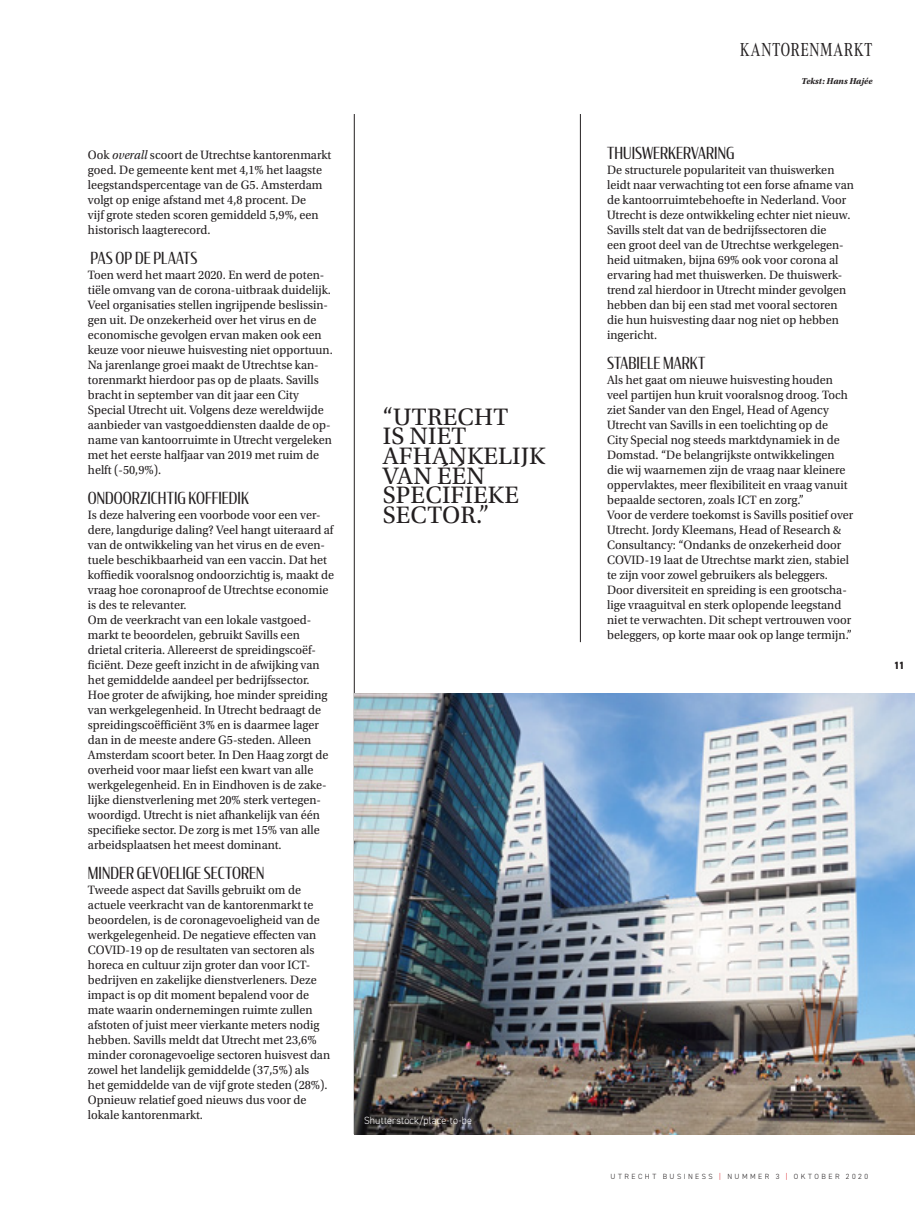
<style>
.page{position:relative;width:915px;height:1212px;background:#fff}
.page>*{position:absolute;margin:0;border:0;box-sizing:border-box;transform-origin:0 0}
.streamer_utopia{font:25.05px/19.6px "Utopia Std";letter-spacing:.01em;color:#231f20}
.t1{font:19.5px "Corporate A Cond Pro";letter-spacing:.015em;color:#231f20}
.Tussenkop{font:16.5px "Condor Cond";letter-spacing:.005em;color:#231f20;scale:.96 1}
.platte_tekst{font:16.5px "Condor Cond";letter-spacing:.005em;color:#231f20;scale:.96 1}
.platte_tekst-2{font:12.75px/15px "Utopia Std";color:#231f20;scale:.96 1}
.fotbijschrift_dinn{font:300 10.5px "DIN2014";letter-spacing:.015em;color:#fff;scale:.95 1}
.t2{font:800 10.5px "DIN2014";color:#231f20}
.platte_tekst-3{font:italic 700 9px "Utopia Std";color:#231f20}
.t3{font:300 7.5px "DIN2014";letter-spacing:.33em;color:#231f20}
.s1{font-style:italic}
.s2{color:#d81c23}
</style>
<div class="page">
<hr style="left:354px;top:114px;width:1px;height:1020px;background:#231f20">
<hr style="left:580px;top:114px;width:1px;height:528px;background:#231f20">
<img style="left:354px;top:693px;width:560px;height:441px">
<p class="platte_tekst-2" style="left:88px;top:148px;width:255px">Ook <span class="s1">overall</span> scoort de Utrechtse kantorenmarkt goed. De gemeente kent met 4,1% het laagste leegstandspercentage van de G5. Amsterdam volgt op enige afstand met 4,8 procent. De<br>vijf grote steden scoren gemiddeld 5,9%, een historisch laagterecord.</p>
<p class="platte_tekst" style="left:90px;top:248px;width:113px">PAS OP DE PLAATS</p>
<p class="platte_tekst-2" style="left:88px;top:268px;width:256px">Toen werd het maart 2020. En werd de poten&shy;tiële omvang van de corona-uitbraak duidelijk.<br>Veel organisaties stellen ingrijpende beslissin&shy;gen uit. De onzekerheid over het virus en de economische gevolgen ervan maken ook een keuze voor nieuwe huisvesting niet opportuun.</p>
<p class="platte_tekst-2" style="left:88px;top:358px;width:255px">Na jarenlange groei maakt de Utrechtse kan&shy;torenmarkt hierdoor pas op de plaats. Savills bracht in september van dit jaar een City Special Utrecht uit. Volgens deze wereldwijde aanbieder van vastgoeddiensten daalde de op&shy;name van kantoorruimte in Utrecht vergeleken met het eerste halfjaar van 2019 met ruim de helft (-50,9%).</p>
<p class="platte_tekst" style="left:88px;top:488px;width:169px">ONDOORZICHTIG KOFFIEDIK</p>
<p class="platte_tekst-2" style="left:88px;top:508px;width:258px">Is deze halvering een voorbode voor een ver&shy;dere, langdurige daling? Veel hangt uiteraard af van de ontwikkeling van het virus en de even&shy;tuele beschikbaarheid van een vaccin. Dat het koffiedik vooralsnog ondoorzichtig is, maakt de vraag hoe coronaproof de Utrechtse economie is des te relevanter.</p>
<p class="platte_tekst-2" style="left:88px;top:613px;width:252px">Om de veerkracht van een lokale vastgoed&shy;markt te beoordelen, gebruikt Savills een drietal criteria. Allereerst de spreidingscoëf&shy;ficiënt. Deze geeft inzicht in de afwijking van het gemiddelde aandeel per bedrijfssector.<br>Hoe groter de afwijking, hoe minder spreiding van werkgelegenheid. In Utrecht bedraagt de spreidingscoëfficiënt 3% en is daarmee lager dan in de meeste andere G5-steden. Alleen Amsterdam scoort beter. In Den Haag zorgt de overheid voor maar liefst een kwart van alle werkgelegenheid. En in Eindhoven is de zake&shy;lijke dienstverlening met 20% sterk vertegen&shy;woordigd. Utrecht is niet afhankelijk van één specifieke sector. De zorg is met 15% van alle arbeidsplaatsen het meest dominant.</p>
<p class="Tussenkop" style="left:88px;top:863px;width:185px">MINDER GEVOELIGE SECTOREN</p>
<p class="platte_tekst-2" style="left:88px;top:883px;width:254px">Tweede aspect dat Savills gebruikt om de actuele veerkracht van de kantorenmarkt te beoordelen, is de coronagevoeligheid van de werkgelegenheid. De negatieve effecten van COVID-19 op de resultaten van sectoren als horeca en cultuur zijn groter dan voor ICT&shy;bedrijven en zakelijke dienstverleners. Deze impact is op dit moment bepalend voor de mate waarin ondernemingen ruimte zullen afstoten of juist meer vierkante meters nodig hebben. Savills meldt dat Utrecht met 23,6% minder coronagevoelige sectoren huisvest dan zowel het landelijk gemiddelde (37,5%) als<br>het gemiddelde van de vijf grote steden (28%).<br>Opnieuw relatief goed nieuws dus voor de lokale kantorenmarkt.</p>
<p class="streamer_utopia" style="left:382px;top:407px;width:127px">“UTRECHT</p>
<p class="streamer_utopia" style="left:382px;top:427px;width:164px">IS NIET<br>AFHANKELIJK</p>
<p class="streamer_utopia" style="left:382px;top:466px;width:137px">VAN ÉÉN<br>SPECIFIEKE<br>SECTOR.”</p>
<p class="fotbijschrift_dinn" style="left:364px;top:1114px;width:115px">Shutterstock/place-to-be</p>
<p class="t1" style="left:739px;top:36px;width:134px">KANTORENMARKT</p>
<p class="platte_tekst-3" style="left:801px;top:76px;width:72px">Tekst: Hans Hajée</p>
<p class="Tussenkop" style="left:607px;top:143px;width:134px">THUISWERKERVARING</p>
<p class="platte_tekst-2" style="left:607px;top:163px;width:258px">De structurele populariteit van thuiswerken leidt naar verwachting tot een forse afname van de kantoorruimtebehoefte in Nederland. Voor Utrecht is deze ontwikkeling echter niet nieuw.<br>Savills stelt dat van de bedrijfssectoren die</p>
<p class="platte_tekst-2" style="left:607px;top:238px;width:248px">een groot deel van de Utrechtse werkgelegen&shy;heid uitmaken, bijna 69% ook voor corona al</p>
<p class="platte_tekst-2" style="left:607px;top:268px;width:246px">ervaring had met thuiswerken. De thuiswerk-</p>
<p class="platte_tekst-2" style="left:607px;top:283px;width:250px">trend zal hierdoor in Utrecht minder gevolgen hebben dan bij een stad met vooral sectoren die hun huisvesting daar nog niet op hebben ingericht.</p>
<p class="Tussenkop" style="left:607px;top:353px;width:104px">STABIELE MARKT</p>
<p class="platte_tekst-2" style="left:607px;top:373px;width:252px">Als het gaat om nieuwe huisvesting houden veel partijen hun kruit vooralsnog droog. Toch ziet Sander van den Engel, Head of Agency Utrecht van Savills in een toelichting op de City Special nog steeds marktdynamiek in de Domstad. “De belangrijkste ontwikkelingen die wij waarnemen zijn de vraag naar kleinere oppervlaktes, meer flexibiliteit en vraag vanuit bepaalde sectoren, zoals ICT en zorg.”</p>
<p class="platte_tekst-2" style="left:607px;top:508px;width:258px">Voor de verdere toekomst is Savills positief over Utrecht. Jordy Kleemans, Head of Research &amp; Consultancy: “Ondanks de onzekerheid door COVID-19 laat de Utrechtse markt zien, stabiel te zijn voor zowel gebruikers als beleggers.<br>Door diversiteit en spreiding is een grootscha&shy;lige vraaguitval en sterk oplopende leegstand niet te verwachten. Dit schept vertrouwen voor beleggers, op korte maar ook op lange termijn.”</p>
<p class="t2" style="left:893px;top:658px;width:12px">11</p>
<p class="t3" style="left:610px;top:1172px;width:259px">UTRECHT BUSINESS <span class="s2">|</span> NUMMER 3 <span class="s2">|</span> OKTOBER 2020</p>
</div>
